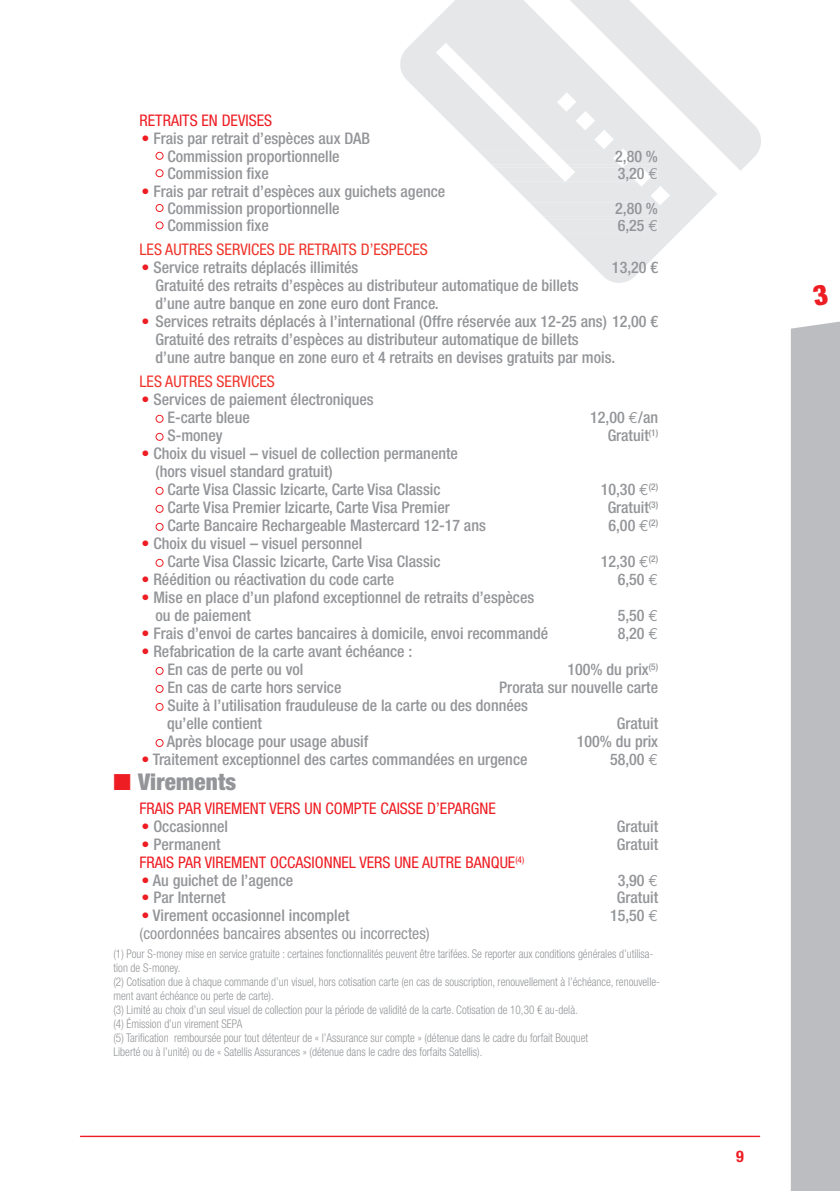
<style>
.page{position:relative;width:840px;height:1191px;background:#fff}
.page>*{position:absolute;margin:0;border:0;box-sizing:border-box;transform-origin:0 0}
.t1{font:900 condensed 23.2px "Helvetica Neue LT Std";letter-spacing:.01em;color:#939598}
.t2{font:500 condensed 16px/18px "Helvetica Neue LT Std";color:#939598}
.t3{font:condensed 16px "Helvetica Neue LT Std";color:#ee1d23}
.t4{font:condensed 16px "Helvetica Neue LT Std";color:#ef342a}
.t5{font:condensed 16px "Helvetica Neue LT Std";color:#939598}
.t6{font:700 condensed 16px "Helvetica Neue LT Std";color:#ee1d23}
.t7{font:300 condensed 12px/14px "Helvetica Neue LT Std";color:#939598;scale:.93 1}
.s1{color:#ee1d23}
.s2{font-family:"Euro Mono";font-weight:400;font-stretch:normal}
</style>
<div class="page">
<hr style="left:80px;top:1135px;width:679px;height:2px;background:#ee1d23">
<div style="left:155px;top:152px;width:8px;height:8px;border:1px solid #ee1d23;border-radius:50%"></div>
<div style="left:155px;top:169px;width:8px;height:8px;border:1px solid #ee1d23;border-radius:50%"></div>
<div style="left:155px;top:204px;width:8px;height:8px;border:1px solid #ee1d23;border-radius:50%"></div>
<div style="left:155px;top:221px;width:8px;height:8px;border:1px solid #ee1d23;border-radius:50%"></div>
<div style="left:155px;top:415px;width:8px;height:8px;border:1px solid #ee1d23;border-radius:50%"></div>
<div style="left:155px;top:433px;width:8px;height:8px;border:1px solid #ee1d23;border-radius:50%"></div>
<div style="left:155px;top:487px;width:8px;height:8px;border:1px solid #ee1d23;border-radius:50%"></div>
<div style="left:155px;top:505px;width:8px;height:8px;border:1px solid #ee1d23;border-radius:50%"></div>
<div style="left:155px;top:523px;width:8px;height:8px;border:1px solid #ee1d23;border-radius:50%"></div>
<div style="left:155px;top:559px;width:8px;height:8px;border:1px solid #ee1d23;border-radius:50%"></div>
<div style="left:155px;top:667px;width:8px;height:8px;border:1px solid #ee1d23;border-radius:50%"></div>
<div style="left:155px;top:685px;width:8px;height:8px;border:1px solid #ee1d23;border-radius:50%"></div>
<div style="left:155px;top:703px;width:8px;height:8px;border:1px solid #ee1d23;border-radius:50%"></div>
<div style="left:155px;top:739px;width:8px;height:8px;border:1px solid #ee1d23;border-radius:50%"></div>
<svg style="left:717px;top:88px;width:44px;height:83px;fill:#e6e7e9"></svg>
<svg style="left:400px;top:0;width:317px;height:283px"></svg>
<svg style="left:476px;top:150px;width:181px;height:32px"></svg>
<svg style="left:529px;top:202px;width:128px;height:32px;background:#e9eaec"></svg>
<div style="left:648px;top:220px;width:9px;height:12px;background:#e6e7e9"></div>
<svg style="left:587px;top:261px;width:63px;height:15px"></svg>
<div style="left:791px;top:321px;width:48px;height:870px;background:#bcbdc0"></div>
<p class="t3" style="left:139px;top:115px;width:134px">RETRAITS EN DEVISES</p>
<p class="t2" style="left:167px;top:131px;width:204px;line-height:17.4px;text-indent:-26px"><span class="s1">•</span> Frais par retrait d’espèces aux DAB<br>Commission proportionnelle<br>Commission fixe</p>
<p class="t2" style="left:167px;top:184px;width:279px;line-height:17.4px;text-indent:-26px"><span class="s1">•</span> Frais par retrait d’espèces aux guichets agence<br>Commission proportionnelle<br>Commission fixe</p>
<p class="t4" style="left:139px;top:244px;width:289px">LES AUTRES SERVICES DE RETRAITS D’ESPECES</p>
<p class="t2" style="left:141px;top:260px;width:218px"><span class="s1">•</span> Service retraits déplacés illimités</p>
<p class="t2" style="left:611px;top:260px;width:48px">13,20 €</p>
<p class="t2" style="left:155px;top:278px;width:424px">Gratuité des retraits d’espèces au distributeur automatique de billets d’une autre banque en zone euro dont France.</p>
<p class="t2" style="left:155px;top:314px;width:504px;text-indent:-14px"><span class="s1">•</span> Services retraits déplacés à l’international (Offre réservée aux 12-25 ans) 12,00 €<br>Gratuité des retraits d’espèces au distributeur automatique de billets<br>d’une autre banque en zone euro et 4 retraits en devises gratuits par mois.</p>
<p class="t4" style="left:139px;top:375px;width:137px">LES AUTRES SERVICES</p>
<p class="t2" style="left:167px;top:392px;width:208px;text-indent:-26px"><span class="s1">•</span> Services de paiement électroniques<br>E-carte bleue</p>
<p class="t2" style="left:615px;top:149px;width:44px;line-height:17.4px">2,80 %<br>3,20 <span class="s2">€</span></p>
<p class="t2" style="left:615px;top:201px;width:44px;line-height:17.4px">2,80 %<br>6,25 <span class="s2">€</span></p>
<p class="t2" style="left:590px;top:410px;width:69px">12,00 <span class="s2">€</span>/an</p>
<p class="t2" style="left:167px;top:428px;width:57px">S-money</p>
<p class="t2" style="left:607px;top:428px;width:52px">Gratuit<sup>(1)</sup></p>
<p class="t2" style="left:155px;top:446px;width:304px;text-indent:-14px"><span class="s1">•</span> Choix du visuel – visuel de collection permanente (hors visuel standard gratuit)</p>
<p class="t2" style="left:167px;top:482px;width:274px">Carte Visa Classic Izicarte, Carte Visa Classic</p>
<p class="t2" style="left:600px;top:482px;width:59px">10,30 <span class="s2">€</span><sup>(2)</sup></p>
<p class="t2" style="left:167px;top:500px;width:284px">Carte Visa Premier Izicarte, Carte Visa Premier</p>
<p class="t2" style="left:607px;top:500px;width:52px">Gratuit<sup>(3)</sup></p>
<p class="t2" style="left:167px;top:518px;width:320px">Carte Bancaire Rechargeable Mastercard 12-17 ans</p>
<p class="t2" style="left:608px;top:518px;width:51px">6,00 <span class="s2">€</span><sup>(2)</sup></p>
<p class="t2" style="left:167px;top:536px;width:274px;text-indent:-26px"><span class="s1">•</span> Choix du visuel – visuel personnel<br>Carte Visa Classic Izicarte, Carte Visa Classic</p>
<p class="t2" style="left:600px;top:554px;width:59px">12,30 <span class="s2">€</span><sup>(2)</sup></p>
<p class="t2" style="left:141px;top:572px;width:254px"><span class="s1">•</span> Réédition ou réactivation du code carte</p>
<p class="t2" style="left:617px;top:572px;width:42px">6,50 <span class="s2">€</span></p>
<p class="t2" style="left:155px;top:590px;width:380px;text-indent:-14px"><span class="s1">•</span> Mise en place d’un plafond exceptionnel de retraits d’espèces ou de paiement</p>
<p class="t2" style="left:617px;top:608px;width:42px">5,50 <span class="s2">€</span></p>
<p class="t2" style="left:141px;top:626px;width:408px"><span class="s1">•</span> Frais d’envoi de cartes bancaires à domicile, envoi recommandé</p>
<p class="t2" style="left:617px;top:626px;width:42px">8,20 <span class="s2">€</span></p>
<p class="t2" style="left:167px;top:644px;width:246px;text-indent:-26px"><span class="s1">•</span> Refabrication de la carte avant échéance :<br>En cas de perte ou vol</p>
<p class="t2" style="left:567px;top:662px;width:92px">100% du prix<sup>(5)</sup></p>
<p class="t2" style="left:167px;top:680px;width:175px">En cas de carte hors service</p>
<p class="t2" style="left:167px;top:680px;width:492px;text-indent:332px">Prorata sur nouvelle carte<br>Suite à l’utilisation frauduleuse de la carte ou des données<br>qu’elle contient</p>
<p class="t2" style="left:616px;top:716px;width:43px">Gratuit</p>
<p class="t2" style="left:167px;top:734px;width:203px">Après blocage pour usage abusif</p>
<p class="t2" style="left:576px;top:734px;width:83px">100% du prix</p>
<p class="t2" style="left:141px;top:752px;width:387px"><span class="s1">•</span> Traitement exceptionnel des cartes commandées en urgence</p>
<p class="t2" style="left:609px;top:752px;width:49px">58,00 <span class="s2">€</span></p>
<h1 class="t1" style="left:113px;top:773px;width:124px"><span class="s1">■</span> Virements</h1>
<p class="t3" style="left:139px;top:802px;width:357px">FRAIS PAR VIREMENT VERS UN COMPTE CAISSE D’EPARGNE</p>
<p class="t2" style="left:141px;top:818px;width:88px"><span class="s1">•</span> Occasionnel</p>
<p class="t2" style="left:616px;top:818px;width:43px">Gratuit</p>
<p class="t2" style="left:141px;top:836px;width:80px"><span class="s1">•</span> Permanent</p>
<p class="t2" style="left:616px;top:836px;width:43px">Gratuit</p>
<p class="t3" style="left:139px;top:856px;width:386px">FRAIS PAR VIREMENT OCCASIONNEL VERS UNE AUTRE BANQUE<sup>(4)</sup></p>
<p class="t2" style="left:141px;top:872px;width:153px"><span class="s1">•</span> Au guichet de l’agence</p>
<p class="t2" style="left:617px;top:872px;width:42px">3,90 <span class="s2">€</span></p>
<p class="t2" style="left:141px;top:890px;width:85px"><span class="s1">•</span> Par Internet</p>
<p class="t2" style="left:616px;top:890px;width:43px">Gratuit</p>
<p class="t2" style="left:141px;top:907px;width:209px"><span class="s1">•</span> Virement occasionnel incomplet</p>
<p class="t2" style="left:609px;top:907px;width:49px">15,50 <span class="s2">€</span></p>
<p class="t5" style="left:139px;top:927px;width:291px">(coordonnées bancaires absentes ou incorrectes)</p>
<p class="t7" style="left:113px;top:948px;width:588px">(1) Pour S-money mise en service gratuite : certaines fonctionnalités peuvent être tarifées. Se reporter aux conditions générales d’utilisa&shy;tion de S-money.<br>(2) Cotisation due à chaque commande d’un visuel, hors cotisation carte (en cas de souscription, renouvellement à l’échéance, renouvelle&shy;ment avant échéance ou perte de carte).<br>(3) Limité au choix d’un seul visuel de collection pour la période de validité de la carte. Cotisation de 10,30 € au-delà.<br>(4) Émission d’un virement SEPA<br>(5) Tarification remboursée pour tout détenteur de « l’Assurance sur compte » (détenue dans le cadre du forfait Bouquet<br>Liberté ou à l’unité) ou de « Satellis Assurances » (détenue dans le cadre des forfaits Satellis).</p>
<p class="t6" style="left:735px;top:1151px;width:9px">9</p>
</div>
